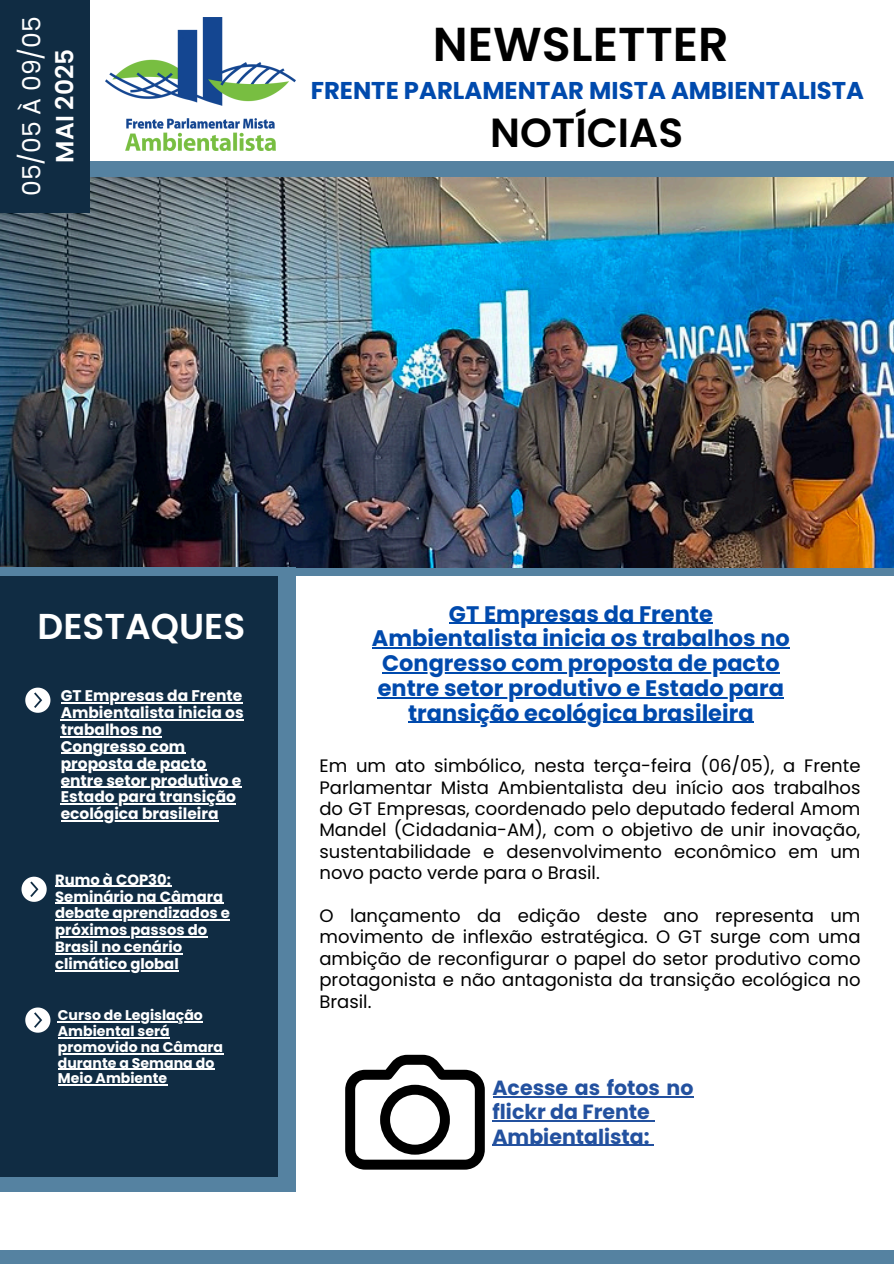
<style>
.page{position:relative;width:894px;height:1264px;background:#fff}
.page>*{position:absolute;margin:0;border:0;box-sizing:border-box;transform-origin:0 0}
.t1{font:600 47.55px "Poppins";color:#000}
.t2{font:600 40.65px "Poppins";color:#000}
.t3{font:600 36px "Poppins";color:#fff}
.t4{font:25.05px "Poppins";color:#fff}
.t5{font:600 24.9px "Poppins";color:#fff}
.t6{font:700 24.3px "Poppins";color:#004aad}
.t7{font:23.4px "Poppins";color:#fff}
.t8{font:700 22.5px/24.8px "Poppins";color:#004aad;text-align:center}
.t9{font:700 20.55px/24.3px "Poppins";color:#23519f}
.t10{font:18px/21.5px "Poppins";color:#000;text-align:justify}
.t11{font:700 15.45px/17px "Poppins";color:#fff;text-align:justify}
.t12{font:700 14.85px/17px "Poppins";color:#fff}
.t13{font:700 14.1px/15.8px "Poppins";color:#fff}
</style>
<div class="page">
<div style="left:89px;top:161px;width:804px;height:20px;background:#5582a1"></div>
<div style="left:0;top:1249px;width:893px;height:14px;background:#5582a1"></div>
<div style="left:296px;top:567px;width:597px;height:9px;background:#5582a1"></div>
<img style="left:106px;top:18px;width:190px;height:133px">
<img style="left:0;top:178px;width:893px;height:389px">
<div style="left:0;top:567px;width:296px;height:624px;background:#5582a1"></div>
<div style="left:0;top:576px;width:277px;height:600px;background:#102c43"></div>
<div style="left:0;top:0;width:89px;height:213px;background:#102c43"></div>
<svg style="left:25px;top:687px;width:25px;height:25px"></svg>
<svg style="left:21px;top:876px;width:26px;height:25px"></svg>
<svg style="left:25px;top:1007px;width:25px;height:25px"></svg>
<svg style="left:345px;top:1054px;width:139px;height:115px"></svg>
<hr style="left:449px;top:622px;width:263px;height:1px;background:#004aad">
<hr style="left:372px;top:647px;width:417px;height:1px;background:#004aad">
<hr style="left:382px;top:672px;width:397px;height:1px;background:#004aad">
<hr style="left:377px;top:697px;width:406px;height:1px;background:#004aad">
<hr style="left:408px;top:721px;width:345px;height:2px;background:#004aad">
<hr style="left:61px;top:702px;width:181px;height:1px;background:#fff">
<hr style="left:61px;top:719px;width:114px;height:1px;background:#fff">
<hr style="left:175px;top:719px;width:68px;height:1px;background:#fff">
<hr style="left:61px;top:736px;width:101px;height:1px;background:#fff">
<hr style="left:61px;top:753px;width:124px;height:1px;background:#fff">
<hr style="left:61px;top:769px;width:145px;height:2px;background:#fff">
<hr style="left:61px;top:786px;width:180px;height:1px;background:#fff">
<hr style="left:61px;top:803px;width:175px;height:1px;background:#fff">
<hr style="left:61px;top:820px;width:157px;height:1px;background:#fff">
<hr style="left:55px;top:885px;width:116px;height:1px;background:#fff">
<hr style="left:55px;top:902px;width:168px;height:1px;background:#fff">
<hr style="left:55px;top:919px;width:175px;height:1px;background:#fff">
<hr style="left:55px;top:936px;width:152px;height:1px;background:#fff">
<hr style="left:55px;top:953px;width:127px;height:1px;background:#fff">
<hr style="left:55px;top:970px;width:124px;height:1px;background:#fff">
<hr style="left:58px;top:1021px;width:145px;height:1px;background:#fff">
<hr style="left:58px;top:1037px;width:111px;height:1px;background:#fff">
<hr style="left:58px;top:1053px;width:165px;height:1px;background:#fff">
<hr style="left:58px;top:1068px;width:156px;height:1px;background:#fff">
<hr style="left:58px;top:1084px;width:109px;height:1px;background:#fff">
<hr style="left:492px;top:1096px;width:201px;height:1px;background:#23519f">
<hr style="left:492px;top:1120px;width:157px;height:1px;background:#23519f">
<hr style="left:492px;top:1144px;width:157px;height:2px;background:#23519f">
<p class="t4" style="left:14px;top:196px;width:181px;rotate:-90deg">05/05 À 09/05</p>
<h2 class="t5" style="left:47px;top:162px;width:115px;rotate:-90deg">MAI 2025</h2>
<h5 class="t7" style="left:27px;top:213px;width:162px;rotate:-90deg">09/09 À 13/09</h5>
<p class="t1" style="left:433px;top:11px;width:297px">NEWSLETTER</p>
<h4 class="t6" style="left:311px;top:74px;width:554px">FRENTE PARLAMENTAR MISTA AMBIENTALISTA</h4>
<h1 class="t2" style="left:490px;top:104px;width:194px">NOTÍCIAS</h1>
<h4 class="t3" style="left:38px;top:601px;width:209px">DESTAQUES</h4>
<p class="t11" style="left:61px;top:687px;width:184px">GT Empresas da Frente Ambientalista inicia os trabalhos no</p>
<h6 class="t11" style="left:61px;top:738px;width:126px">Congresso com</h6>
<p class="t11" style="left:61px;top:754px;width:147px">proposta de pacto</p>
<p class="t11" style="left:61px;top:771px;width:182px">entre setor produtivo e</p>
<p class="t11" style="left:61px;top:788px;width:177px">Estado para transição</p>
<h6 class="t11" style="left:61px;top:805px;width:159px">ecológica brasileira</h6>
<p class="t12" style="left:55px;top:871px;width:170px">Rumo à COP30:<br>Seminário na Câmara</p>
<p class="t12" style="left:55px;top:904px;width:176px">debate aprendizados e</p>
<p class="t12" style="left:55px;top:921px;width:154px">próximos passos do<br>Brasil no cenário</p>
<p class="t12" style="left:55px;top:955px;width:125px">climático global</p>
<p class="t13" style="left:58px;top:1007px;width:167px">Curso de Legislação<br>Ambiental será promovido na Câmara durante a Semana do<br>Meio Ambiente</p>
<p class="t8" style="left:372px;top:601px;width:419px">GT Empresas da Frente<br>Ambientalista inicia os trabalhos no</p>
<p class="t8" style="left:382px;top:650px;width:399px">Congresso com proposta de pacto</p>
<p class="t8" style="left:377px;top:675px;width:407px">entre setor produtivo e Estado para</p>
<p class="t8" style="left:408px;top:700px;width:347px">transição ecológica brasileira</p>
<h3 class="t10" style="left:319px;top:755px;width:542px">Em um ato simbólico, nesta terça-feira (06/05), a Frente Parlamentar Mista Ambientalista deu início aos trabalhos do GT Empresas, coordenado pelo deputado federal Amom Mandel (Cidadania-AM), com o objetivo de unir inovação, sustentabilidade e desenvolvimento econômico em um novo pacto verde para o Brasil.</h3>
<p class="t10" style="left:319px;top:904px;width:542px">O lançamento da edição deste ano representa um movimento de inflexão estratégica. O GT surge com uma ambição de reconfigurar o papel do setor produtivo como protagonista e não antagonista da transição ecológica no Brasil.</p>
<p class="t9" style="left:492px;top:1075px;width:202px">Acesse as fotos no flickr da Frente<br>Ambientalista:</p>
</div>
